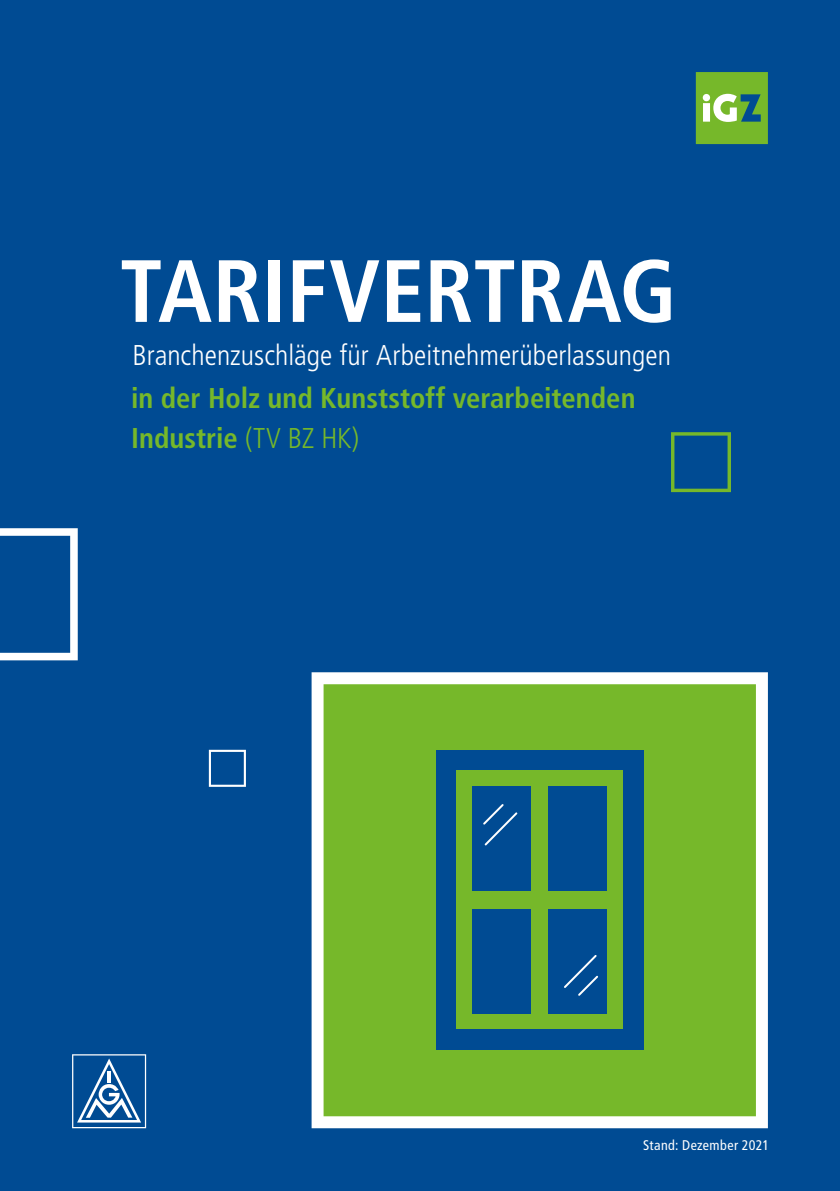
<style>
.page{position:relative;width:840px;height:1191px;background:#fff}
.page>*{position:absolute;margin:0;border:0;box-sizing:border-box;transform-origin:0 0}
.t1{font:700 condensed 88.2px "Frutiger LT Pro";color:#fff}
.t2{font:700 condensed 28.6px/40px "Frutiger LT Pro";color:#76b82a}
.t3{font:300 condensed 28.6px "Frutiger LT Pro";color:#fff}
.t4{font:condensed 14px "Frutiger LT Pro";letter-spacing:.03em;color:#fff}
.s1{font-weight:300}
</style>
<div class="page">
<div style="left:0;top:0;width:839px;height:1191px;background:#004b93"></div>
<svg style="left:0;top:528px;width:78px;height:132px"></svg>
<svg style="left:671px;top:432px;width:59px;height:60px"></svg>
<svg style="left:209px;top:750px;width:37px;height:37px"></svg>
<svg style="left:695px;top:72px;width:72px;height:72px;background:#7bb74a"></svg>
<svg style="left:311px;top:672px;width:456px;height:456px;fill:#76b82a"></svg>
<svg style="left:72px;top:1054px;width:74px;height:74px"></svg>
<p class="t1" style="left:120px;top:239px;width:558px">TARIFVERTRAG</p>
<p class="t3" style="left:132px;top:338px;width:539px">Branchenzuschläge für Arbeitnehmerüberlassungen</p>
<p class="t2" style="left:131px;top:378px;width:505px">in der Holz und Kunststoff verarbeitenden<br>Industrie <span class="s1">(TV BZ HK)</span></p>
<p class="t4" style="left:642px;top:1137px;width:128px">Stand: Dezember 2021</p>
</div>
